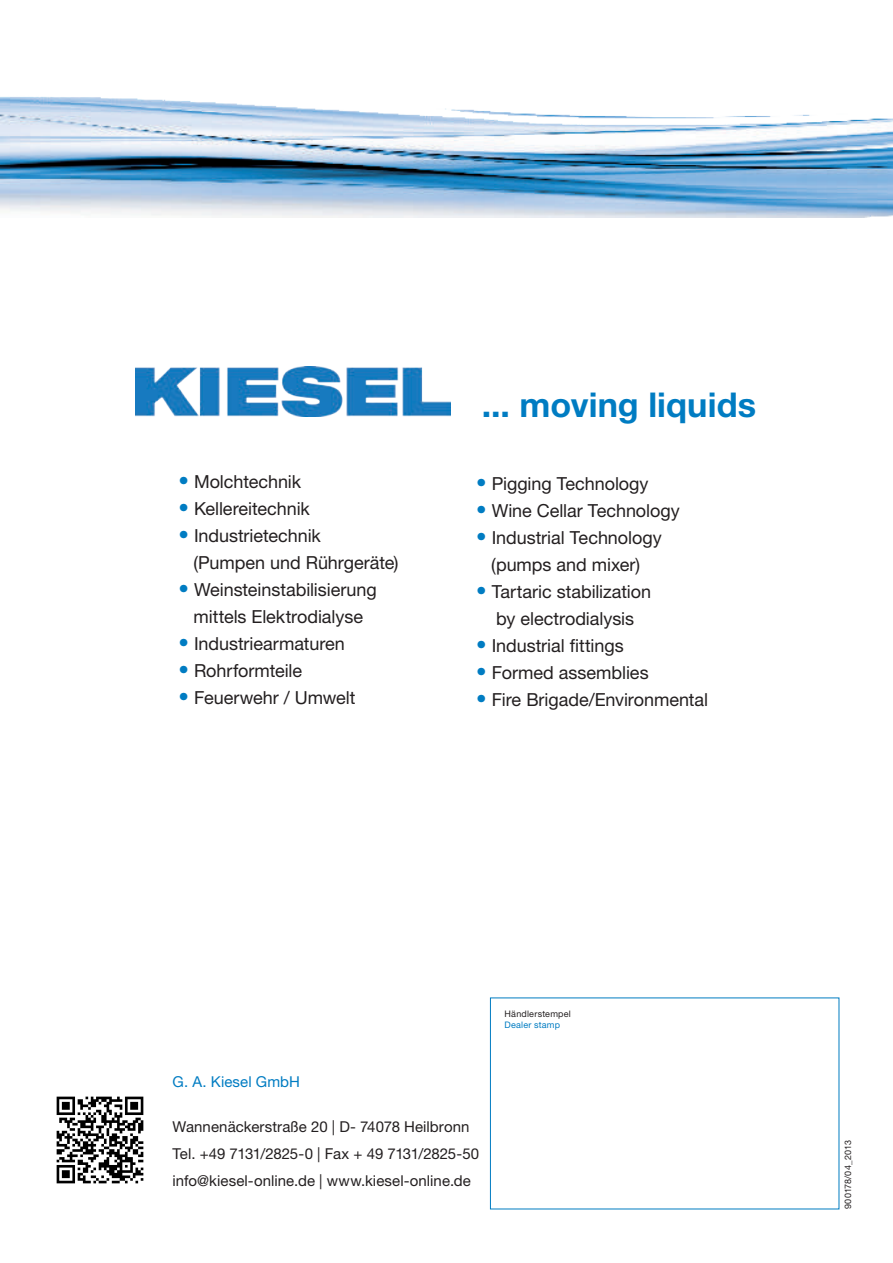
<style>
.page{position:relative;width:893px;height:1263px;background:#fff}
.page>*{position:absolute;margin:0;border:0;box-sizing:border-box;transform-origin:0 0}
.t1{font:700 34.2px "Helvetica Neue LT Pro";letter-spacing:.005em;color:#007cc2}
.t2{font:18px/27px "Helvetica Neue LT Pro";letter-spacing:-.005em;color:#231f20;text-align:center}
.t3{font:15px/27px "Helvetica Neue LT Pro";letter-spacing:.005em;color:#231f20}
.t4{font:15px "Helvetica Neue LT Pro";letter-spacing:.005em;color:#007cc2}
.t5{font:9px "Helvetica Neue LT Pro";letter-spacing:.02em;color:#231f20}
.t6{font:9px "Helvetica Neue LT Pro";color:#231f20}
.t7{font:9px "Helvetica Neue LT Pro";letter-spacing:.025em;color:#007cc2}
.s1{font-size:21px;color:#007cc2}
</style>
<div class="page">
<img style="left:135px;top:367px;width:315px;height:50px">
<img style="left:56px;top:1096px;width:88px;height:88px">
<img style="left:0;top:97px;width:893px;height:120px">
<p class="t2" style="left:179px;top:468px;width:124px"><span class="s1">•</span> Molchtechnik</p>
<p class="t2" style="left:179px;top:495px;width:133px"><span class="s1">•</span> Kellereitechnik</p>
<p class="t2" style="left:194px;top:522px;width:206px;text-align:left;text-indent:-15px"><span class="s1">•</span> Industrietechnik<br>(Pumpen und Rührgeräte)</p>
<p class="t2" style="left:179px;top:576px;width:200px"><span class="s1">•</span> Weinsteinstabilisierung mittels Elektrodialyse</p>
<p class="t2" style="left:179px;top:630px;width:168px"><span class="s1">•</span> Industriearmaturen</p>
<p class="t2" style="left:179px;top:657px;width:125px"><span class="s1">•</span> Rohrformteile</p>
<p class="t2" style="left:179px;top:684px;width:178px"><span class="s1">•</span> Feuerwehr / Umwelt</p>
<h1 class="t1" style="left:482px;top:383px;width:276px">... moving liquids</h1>
<p class="t2" style="left:476px;top:469px;width:174px"><span class="s1">•</span> Pigging Technology</p>
<p class="t2" style="left:476px;top:496px;width:205px"><span class="s1">•</span> Wine Cellar Technology</p>
<p class="t2" style="left:476px;top:523px;width:187px"><span class="s1">•</span> Industrial Technology (pumps and mixer)</p>
<p class="t2" style="left:476px;top:577px;width:176px"><span class="s1">•</span> Tartaric stabilization by electrodialysis</p>
<p class="t2" style="left:476px;top:631px;width:149px"><span class="s1">•</span> Industrial fittings</p>
<p class="t2" style="left:476px;top:658px;width:174px"><span class="s1">•</span> Formed assemblies</p>
<p class="t2" style="left:476px;top:685px;width:233px"><span class="s1">•</span> Fire Brigade/Environmental</p>
<p class="t4" style="left:173px;top:1072px;width:129px">G. A. Kiesel GmbH</p>
<p class="t3" style="left:173px;top:1112px;width:308px">Wannenäckerstraße 20 | D- 74078 Heilbronn<br>Tel. +49 7131/2825-0 | Fax + 49 7131/2825-50 info@kiesel-online.de | www.kiesel-online.de</p>
<p class="t5" style="left:505px;top:1008px;width:68px">Händlerstempel</p>
<p class="t7" style="left:505px;top:1019px;width:57px">Dealer stamp</p>
<p class="t6" style="left:842px;top:1209px;width:70px;rotate:-90deg">900178/04_2013</p>
</div>
